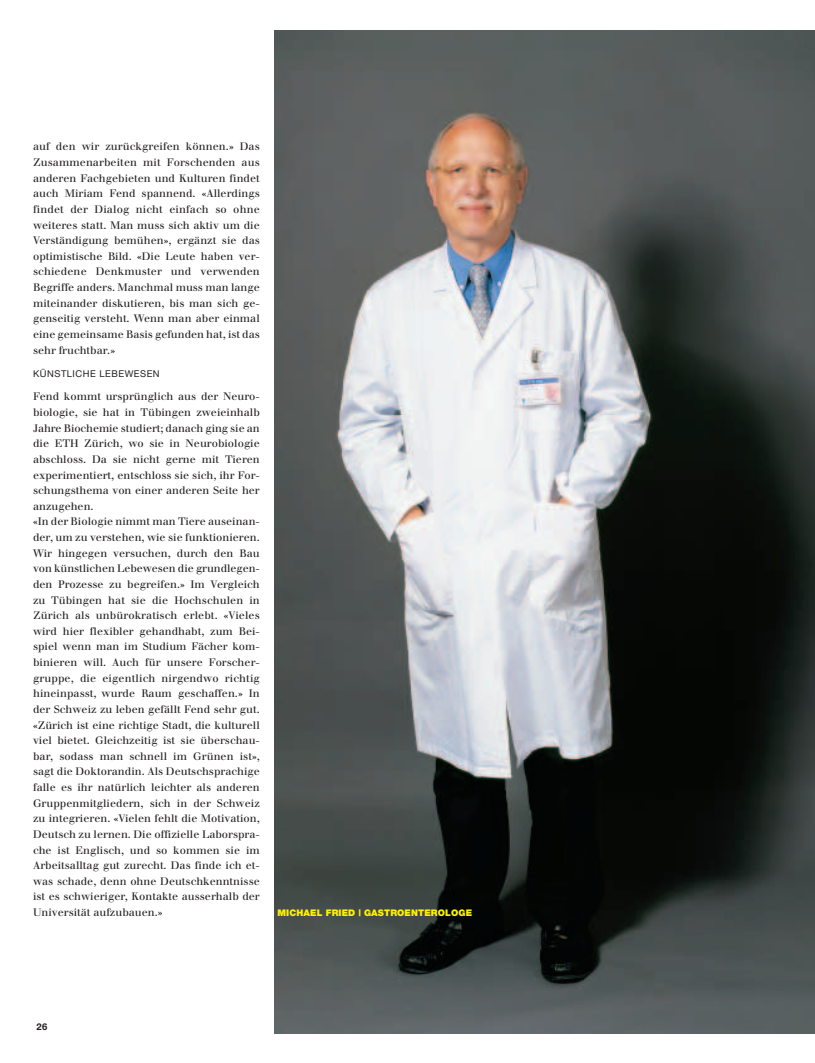
<style>
.page{position:relative;width:815px;height:1063px;background:#fff}
.page>*{position:absolute;margin:0;border:0;box-sizing:border-box;transform-origin:0 0}
.t1{font:10.62px/15.6px "Walbaum";color:#231f20;text-align:justify}
.t2{font:9.38px "Helvetica Neue";letter-spacing:.055em;color:#231f20}
.t3{font:700 9.38px "Helvetica Neue";color:#231f20}
.t4{font:900 9.12px "Helvetica Neue";letter-spacing:.015em;color:#fff101}
</style>
<div class="page">
<img style="left:274px;top:30px;width:541px;height:1003px">
<p class="t1" style="left:33px;top:140px;width:228px">auf den wir zurückgreifen können.» Das Zusammenarbeiten mit Forschenden aus anderen Fachgebieten und Kulturen findet auch Miriam Fend spannend. «Allerdings findet der Dialog nicht einfach so ohne weiteres statt. Man muss sich aktiv um die Verständigung bemühen», ergänzt sie das optimistische Bild. «Die Leute haben ver&shy;schiedene Denkmuster und verwenden Begriffe anders. Manchmal muss man lange miteinander diskutieren, bis man sich ge&shy;genseitig versteht. Wenn man aber einmal eine gemeinsame Basis gefunden hat, ist das sehr fruchtbar.»</p>
<p class="t2" style="left:33px;top:370px;width:128px">KÜNSTLICHE LEBEWESEN</p>
<p class="t1" style="left:33px;top:390px;width:228px;text-align:left">Fend kommt ursprünglich aus der Neuro&shy;biologie, sie hat in Tübingen zweieinhalb Jahre Biochemie studiert; danach ging sie an die ETH Zürich, wo sie in Neurobiologie abschloss. Da sie nicht gerne mit Tieren experimentiert, entschloss sie sich, ihr For&shy;schungsthema von einer anderen Seite her anzugehen.<br>«In der Biologie nimmt man Tiere auseinan&shy;der, um zu verstehen, wie sie funktionieren.<br>Wir hingegen versuchen, durch den Bau von künstlichen Lebewesen die grundlegen&shy;den Prozesse zu begreifen.» Im Vergleich zu Tübingen hat sie die Hochschulen in Zürich als unbürokratisch erlebt. «Vieles wird hier flexibler gehandhabt, zum Bei&shy;spiel wenn man im Studium Fächer kom&shy;binieren will. Auch für unsere Forscher&shy;gruppe, die eigentlich nirgendwo richtig hineinpasst, wurde Raum geschaffen.» In der Schweiz zu leben gefällt Fend sehr gut. «Zürich ist eine richtige Stadt, die kulturell viel bietet. Gleichzeitig ist sie überschau&shy;bar, sodass man schnell im Grünen ist», sagt die Doktorandin. Als Deutschsprachige falle es ihr natürlich leichter als anderen Gruppenmitgliedern, sich in der Schweiz zu integrieren. «Vielen fehlt die Motivation, Deutsch zu lernen. Die offizielle Laborspra&shy;che ist Englisch, und so kommen sie im Arbeitsalltag gut zurecht. Das finde ich et&shy;was schade, denn ohne Deutschkenntnisse ist es schwieriger, Kontakte ausserhalb der Universität aufzubauen.»</p>
<p class="t4" style="left:278px;top:910px;width:196px">MICHAEL FRIED | GASTROENTEROLOGE</p>
<p class="t3" style="left:37px;top:1023px;width:12px">26</p>
</div>
